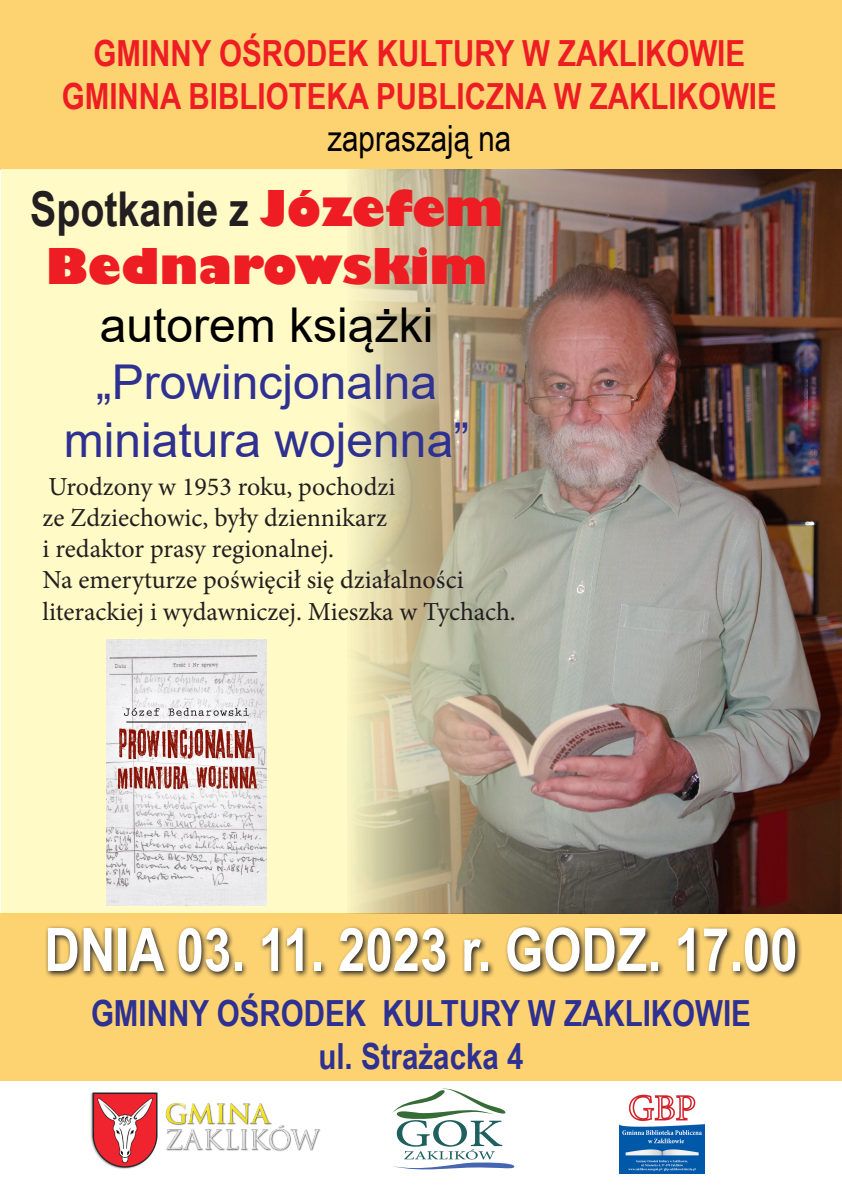
<style>
.page{position:relative;width:842px;height:1191px;background:#fff}
.page>*{position:absolute;margin:0;border:0;box-sizing:border-box;transform-origin:0 0}
.t1{font:700 60px "Arial Narrow";color:#fff}
.t2{font:48px "Arial";color:#2e3092}
.t3{font:700 48px "Arial Narrow";color:#231f20}
.t4{font:48px "Arial";color:#000}
.t5{font:800 48px "Gill Sans";color:#ee1d23}
.t6{font:700 36px "Arial Narrow";color:#ee1d23}
.t7{font:700 36px "Arial Narrow";color:#2e3092}
.t8{font:36px "Arial Narrow";color:#000}
.t9{font:26px "Minion Pro";color:#231f20}
.s1{font-family:"Gill Sans";font-weight:800;color:#ee1d23}
</style>
<div class="page">
<div style="left:0;top:0;width:842px;height:169px;background:#fdd372"></div>
<div style="left:1px;top:169px;width:841px;height:744px;background:#fffac6"></div>
<svg style="left:392px;top:1088px;width:123px;height:82px"></svg>
<img style="left:619px;top:1094px;width:85px;height:79px">
<div style="left:1px;top:913px;width:841px;height:167px;background:#fdd372"></div>
<svg style="left:45px;top:925px;width:757px;height:53px"></svg>
<img style="left:351px;top:169px;width:491px;height:744px">
<img style="left:106px;top:640px;width:161px;height:265px">
<img style="left:91px;top:1092px;width:230px;height:77px">
<p class="t6" style="left:93px;top:26px;width:653px">GMINNY OŚRODEK KULTURY W ZAKLIKOWIE</p>
<p class="t6" style="left:62px;top:69px;width:716px">GMINNA BIBLIOTEKA PUBLICZNA W ZAKLIKOWIE</p>
<p class="t8" style="left:327px;top:112px;width:185px">zapraszają na</p>
<p class="t3" style="left:30px;top:173px;width:474px">Spotkanie z <span class="s1">Józefem</span></p>
<p class="t5" style="left:46px;top:236px;width:443px">Bednarowskim</p>
<p class="t4" style="left:100px;top:292px;width:335px">autorem książki</p>
<p class="t2" style="left:96px;top:349px;width:343px">„Prowincjonalna</p>
<p class="t2" style="left:64px;top:407px;width:407px">miniatura wojenna”</p>
<p class="t9" style="left:48px;top:469px;width:348px">Urodzony w 1953 roku, pochodzi</p>
<p class="t9" style="left:43px;top:500px;width:346px">ze Zdziechowic, były dziennikarz</p>
<p class="t9" style="left:43px;top:531px;width:293px">i redaktor prasy regionalnej.</p>
<p class="t9" style="left:43px;top:562px;width:423px">Na emeryturze poświęcił się działalności</p>
<p class="t9" style="left:43px;top:594px;width:475px">literackiej i wydawniczej. Mieszka w Tychach.</p>
<p class="t1" style="left:44px;top:904px;width:755px">DNIA 03. 11. 2023 r. GODZ. 17.00</p>
<p class="t7" style="left:91px;top:986px;width:661px">GMINNY OŚRODEK KULTURY W ZAKLIKOWIE</p>
<p class="t7" style="left:318px;top:1029px;width:207px">ul. Strażacka 4</p>
</div>
